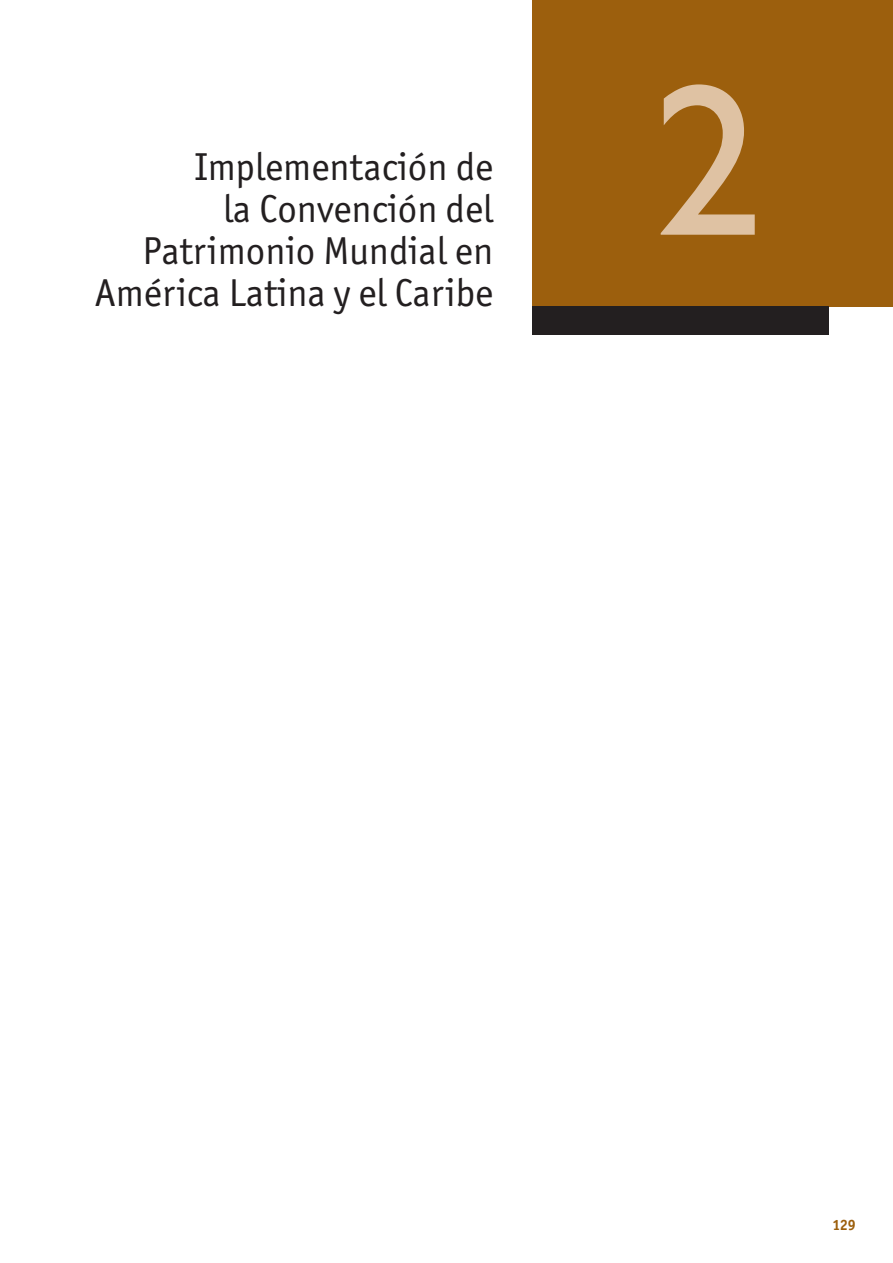
<style>
.page{position:relative;width:893px;height:1263px;background:#fff}
.page>*{position:absolute;margin:0;border:0;box-sizing:border-box;transform-origin:0 0}
.t1{font:217.5px "Gill Sans";color:#dfc2a3}
.t2{font:39px/42px "Officina San ITC";color:#231f20;text-align:right}
.t3{font:700 15px "Officina San ITC";color:#9c5f0d}
</style>
<div class="page">
<div style="left:532px;top:0;width:360px;height:306px;background:#9c5f0d"></div>
<div style="left:532px;top:306px;width:296px;height:28px;background:#231f20"></div>
<p class="t2" style="left:95px;top:149px;width:400px">Implementación de<br>la Convención del<br>Patrimonio Mundial en<br>América Latina y el Caribe</p>
<h1 class="t1" style="left:653px;top:85px;width:110px">2</h1>
<p class="t3" style="left:832px;top:1219px;width:25px">129</p>
</div>
